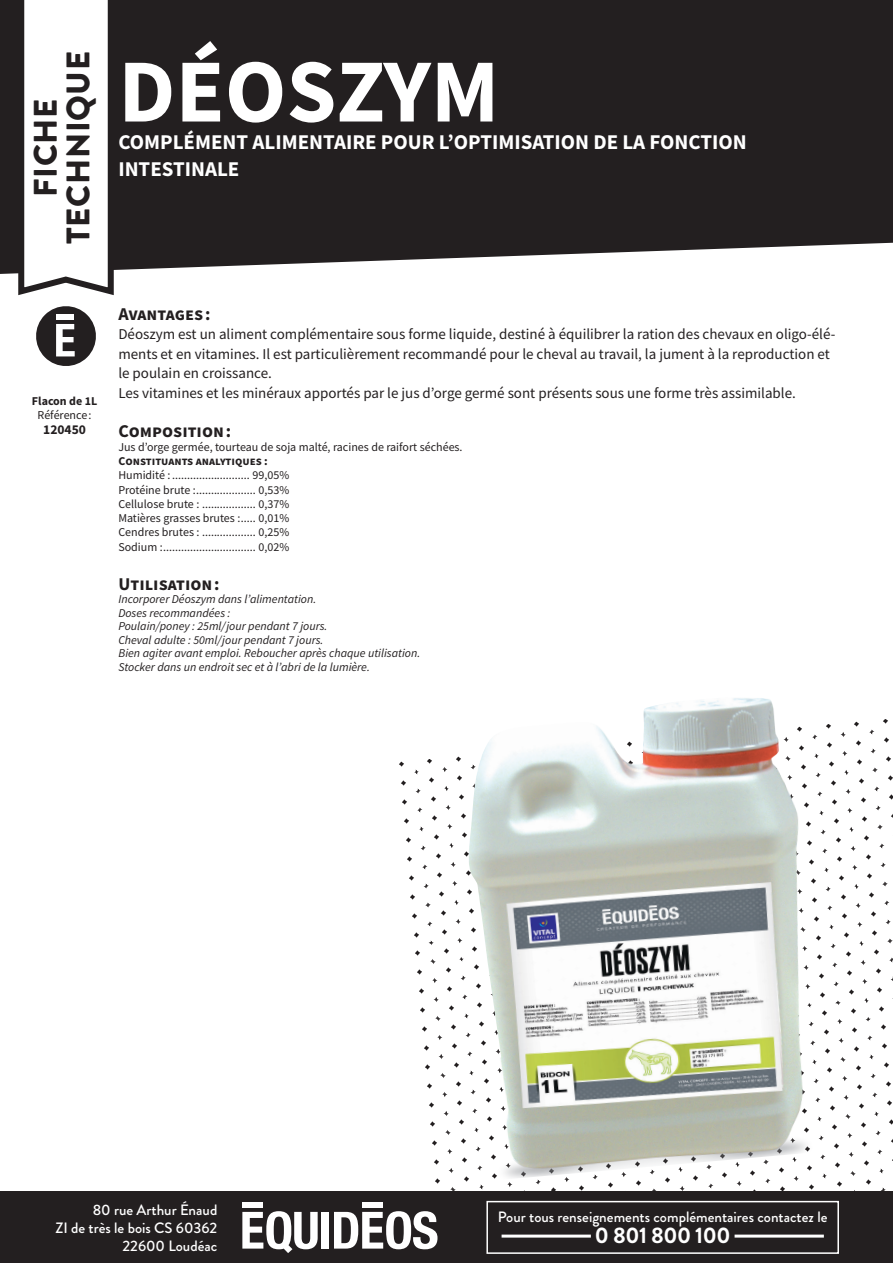
<style>
.page{position:relative;width:893px;height:1263px;background:#fff}
.page>*{position:absolute;margin:0;border:0;box-sizing:border-box;transform-origin:0 0}
.t1{font:700 90px "Source Sans Pro";color:#fff}
.t2{font:900 32.7px/32.7px "Brandon Grotesque";letter-spacing:.02em;color:#231f20;text-align:center}
.t3{font:700 22.5px "Brandon Grotesque";letter-spacing:-.02em;color:#fff}
.t4{font:700 21px/27px "Source Sans Pro";color:#fff}
.t5{font:700 18px "Source Sans Pro";color:#231f20}
.t6{font:15px/19.5px "Source Sans Pro";color:#231f20}
.t7{font:500 15px/18px "Brandon Grotesque";color:#fff;text-align:right}
.t8{font:700 13.5px "Source Sans Pro";color:#231f20}
.t9{font:12px/14.2px "Source Sans Pro";color:#231f20;text-align:justify}
.t10{font:italic 12px/13.5px "Source Sans Pro";color:#231f20}
.t11{font:700 12px "Source Sans Pro";color:#231f20}
</style>
<div class="page">
<svg style="left:398px;top:719px;width:495px;height:473px"></svg>
<div style="left:0;top:0;width:893px;height:274px;background:#231f20"></div>
<div style="left:0;top:1192px;width:893px;height:71px;background:#231f20"></div>
<svg style="left:242px;top:1211px;width:76px;height:42px"></svg>
<div style="left:322px;top:1212px;width:7px;height:36px;background:#fff"></div>
<svg style="left:334px;top:1211px;width:103px;height:38px"></svg>
<div style="left:362px;top:1201px;width:20px;height:6px;background:#fff"></div>
<div style="left:243px;top:1201px;width:20px;height:6px;background:#fff"></div>
<hr style="left:502px;top:1234px;width:89px;height:3px;background:#fff">
<hr style="left:735px;top:1234px;width:89px;height:3px;background:#fff">
<div style="left:486px;top:1201px;width:353px;height:53px;border:2px solid #fff"></div>
<svg style="left:15px;top:0;width:102px;height:366px"></svg>
<div style="left:56px;top:315px;width:18px;height:5px;background:#fff"></div>
<img style="left:467px;top:698px;width:378px;height:484px">
<h2 class="t2" style="left:30px;top:244px;width:194px;rotate:-90deg">FICHE<br>TECHNIQUE</h2>
<h1 class="t1" style="left:118px;top:31px;width:382px">DÉOSZYM</h1>
<h3 class="t4" style="left:118px;top:128px;width:630px">COMPLÉMENT ALIMENTAIRE POUR L’OPTIMISATION DE LA FONCTION<br>INTESTINALE</h3>
<p class="t11" style="left:32px;top:392px;width:67px">Flacon de 1L</p>
<p class="t9" style="left:38px;top:408px;width:55px">Référence :</p>
<p class="t8" style="left:43px;top:420px;width:44px">120450</p>
<p class="t5" style="left:118px;top:301px;width:94px">Avantages :</p>
<p class="t6" style="left:118px;top:324px;width:718px">Déoszym est un aliment complémentaire sous forme liquide, destiné à équilibrer la ration des chevaux en oligo-élé&shy;ments et en vitamines. Il est particulièrement recommandé pour le cheval au travail, la jument à la reproduction et le poulain en croissance.<br>Les vitamines et les minéraux apportés par le jus d’orge germé sont présents sous une forme très assimilable.</p>
<p class="t5" style="left:118px;top:418px;width:114px">Composition :</p>
<p class="t9" style="left:118px;top:440px;width:346px">Jus d’orge germée, tourteau de soja malté, racines de raifort séchées.</p>
<p class="t11" style="left:118px;top:453px;width:151px">Constituants analytiques :</p>
<p class="t9" style="left:118px;top:468px;width:172px">Humidité : .......................... 99,05% Protéine brute :.................... 0,53% Cellulose brute : .................. 0,37% Matières grasses brutes :..... 0,01% Cendres brutes : .................. 0,25% Sodium :............................... 0,02%</p>
<p class="t5" style="left:118px;top:571px;width:103px">Utilisation :</p>
<p class="t10" style="left:118px;top:592px;width:303px">Incorporer Déoszym dans l’alimentation.<br>Doses recommandées :<br>Poulain/poney : 25ml/jour pendant 7 jours.<br>Cheval adulte : 50ml/jour pendant 7 jours.<br>Bien agiter avant emploi. Reboucher après chaque utilisation.<br>Stocker dans un endroit sec et à l’abri de la lumière.</p>
<p class="t7" style="left:55px;top:1201px;width:163px">80 rue Arthur Énaud<br>ZI de très le bois CS 60362<br>22600 Loudéac</p>
<p class="t7" style="left:498px;top:1208px;width:331px">Pour tous renseignements complémentaires contactez le</p>
<h3 class="t3" style="left:595px;top:1220px;width:137px">0 801 800 100</h3>
</div>
